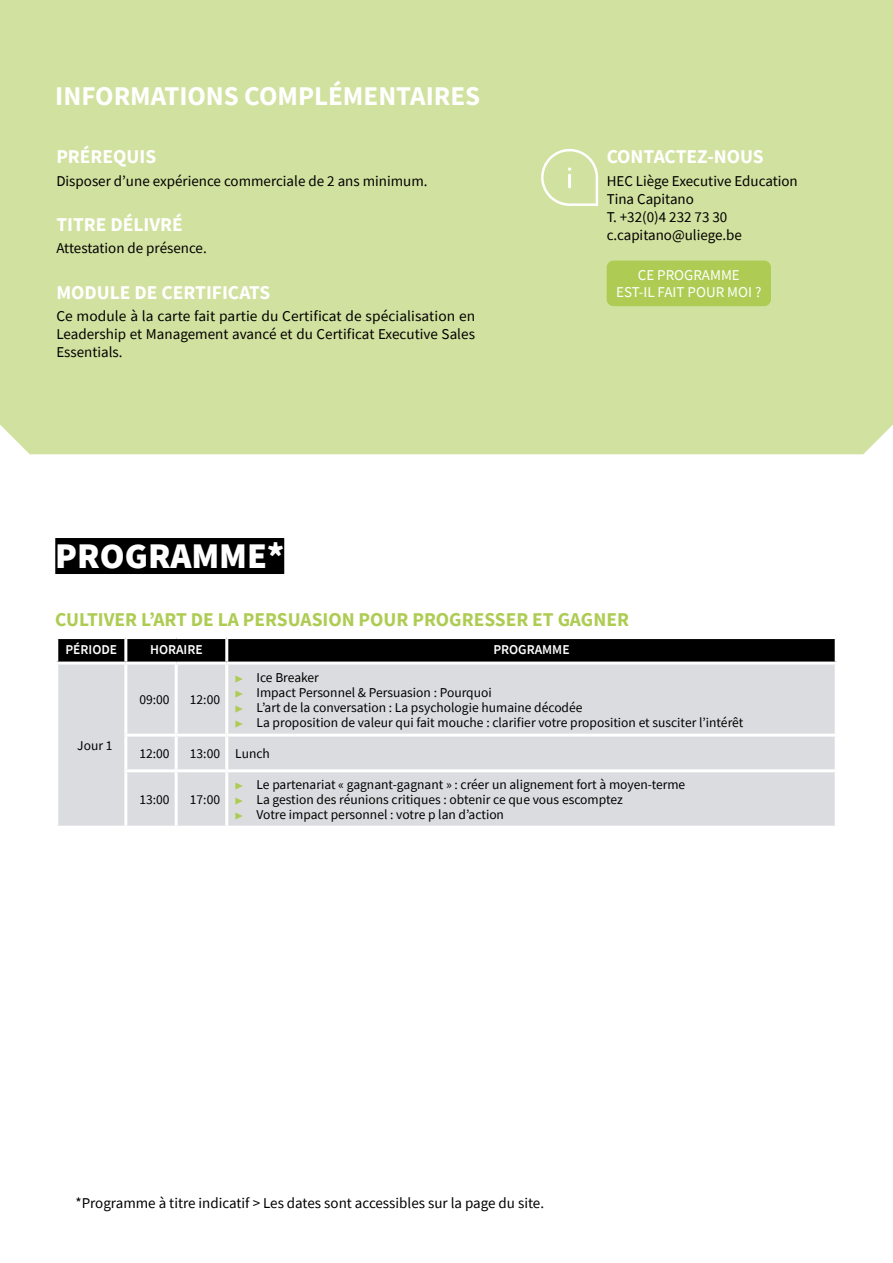
<style>
.page{position:relative;width:893px;height:1263px;background:#fff}
.page>*{position:absolute;margin:0;border:0;box-sizing:border-box;transform-origin:0 0}
.t1{font:900 36px "Source Sans Pro";color:#fff}
.t2{font:700 27px "Source Sans Pro";color:#fff}
.t3{font:700 19.5px "Source Sans Pro";color:#fff}
.t4{font:700 19.5px "Source Sans Pro";color:#aecc53}
.t5{font:15px/18px "Source Sans Pro";color:#000;text-align:justify}
.t6{font:15px/16.5px "Source Sans Pro";color:#fff;text-align:center}
.t7{font:13.5px/15px "Source Sans Pro";color:#000}
.t8{font:600 13.5px "Source Sans Pro";color:#fff}
.s1{font-weight:700;font-size:9px;color:#aecc53}
</style>
<div class="page">
<div style="left:0;top:0;width:893px;height:454px;background:#d1e19f"></div>
<div style="left:55px;top:538px;width:229px;height:36px;background:#000"></div>
<div style="left:58px;top:639px;width:777px;height:22px;background:#000"></div>
<div style="left:58px;top:664px;width:777px;height:162px;background:#dadcdf"></div>
<hr style="left:124px;top:639px;width:3px;height:22px;background:#fff">
<hr style="left:225px;top:639px;width:3px;height:22px;background:#fff">
<hr style="left:124px;top:664px;width:3px;height:70px;background:#fff">
<hr style="left:124px;top:734px;width:52px;height:3px;background:#fff">
<hr style="left:124px;top:737px;width:3px;height:32px;background:#fff">
<hr style="left:175px;top:664px;width:3px;height:70px;background:#fff">
<hr style="left:176px;top:734px;width:51px;height:3px;background:#fff">
<hr style="left:175px;top:737px;width:3px;height:32px;background:#fff">
<hr style="left:225px;top:737px;width:3px;height:32px;background:#fff">
<hr style="left:124px;top:769px;width:52px;height:3px;background:#fff">
<hr style="left:124px;top:772px;width:3px;height:54px;background:#fff">
<hr style="left:176px;top:769px;width:51px;height:3px;background:#fff">
<hr style="left:175px;top:772px;width:3px;height:54px;background:#fff">
<hr style="left:225px;top:664px;width:3px;height:70px;background:#fff">
<hr style="left:227px;top:734px;width:611px;height:3px;background:#fff">
<hr style="left:227px;top:769px;width:611px;height:3px;background:#fff">
<hr style="left:225px;top:772px;width:3px;height:54px;background:#fff">
<svg style="left:541px;top:149px;width:57px;height:57px;background:#d8e5ad"></svg>
<div style="left:607px;top:261px;width:164px;height:45px;background:#aecc53;border-radius:7px"></div>
<h2 class="t2" style="left:55px;top:78px;width:426px">INFORMATIONS COMPLÉMENTAIRES</h2>
<h3 class="t3" style="left:56px;top:144px;width:101px">PRÉREQUIS</h3>
<p class="t5" style="left:56px;top:172px;width:373px">Disposer d’une expérience commerciale de 2 ans minimum.</p>
<h3 class="t3" style="left:56px;top:211px;width:128px">TITRE DÉLIVRÉ</h3>
<p class="t5" style="left:56px;top:239px;width:152px">Attestation de présence.</p>
<h3 class="t3" style="left:56px;top:279px;width:215px">MODULE DE CERTIFICATS</h3>
<p class="t5" style="left:56px;top:307px;width:420px">Ce module à la carte fait partie du Certificat de spécialisation en Leadership et Management avancé et du Certificat Executive Sales Essentials.</p>
<h1 class="t1" style="left:55px;top:531px;width:230px">PROGRAMME*</h1>
<h3 class="t3" style="left:607px;top:144px;width:159px">CONTACTEZ-NOUS</h3>
<p class="t5" style="left:607px;top:172px;width:193px;text-align:left">HEC Liège Executive Education<br>Tina Capitano<br>T. +32(0)4 232 73 30 c.capitano@uliege.be</p>
<p class="t6" style="left:616px;top:267px;width:147px">CE PROGRAMME<br>EST-IL FAIT POUR MOI ?</p>
<h3 class="t4" style="left:55px;top:606px;width:575px">CULTIVER L’ART DE LA PERSUASION POUR PROGRESSER ET GAGNER</h3>
<p class="t8" style="left:65px;top:640px;width:53px">PÉRIODE</p>
<p class="t8" style="left:150px;top:640px;width:54px">HORAIRE</p>
<p class="t8" style="left:493px;top:640px;width:78px">PROGRAMME</p>
<p class="t7" style="left:77px;top:738px;width:37px">Jour 1</p>
<p class="t7" style="left:139px;top:692px;width:32px">09:00</p>
<p class="t7" style="left:190px;top:692px;width:32px">12:00</p>
<p class="t7" style="left:235px;top:670px;width:510px"><span class="s1">▶</span> Ice Breaker<br><span class="s1">▶</span> Impact Personnel &amp; Persuasion : Pourquoi<br><span class="s1">▶</span> L’art de la conversation : La psychologie humaine décodée<br><span class="s1">▶</span> La proposition de valeur qui fait mouche : clarifier votre proposition et susciter l’intérêt</p>
<p class="t7" style="left:139px;top:746px;width:32px">12:00</p>
<p class="t7" style="left:190px;top:746px;width:82px">13:00 Lunch</p>
<p class="t7" style="left:139px;top:792px;width:32px">13:00</p>
<p class="t7" style="left:190px;top:792px;width:32px">17:00</p>
<p class="t7" style="left:235px;top:777px;width:451px"><span class="s1">▶</span> Le partenariat « gagnant-gagnant » : créer un alignement fort à moyen-terme <span class="s1">▶</span> La gestion des réunions critiques : obtenir ce que vous escomptez<br><span class="s1">▶</span> Votre impact personnel : votre p lan d’action</p>
<p class="t5" style="left:75px;top:1193px;width:470px">*Programme à titre indicatif &gt; Les dates sont accessibles sur la page du site.</p>
</div>
